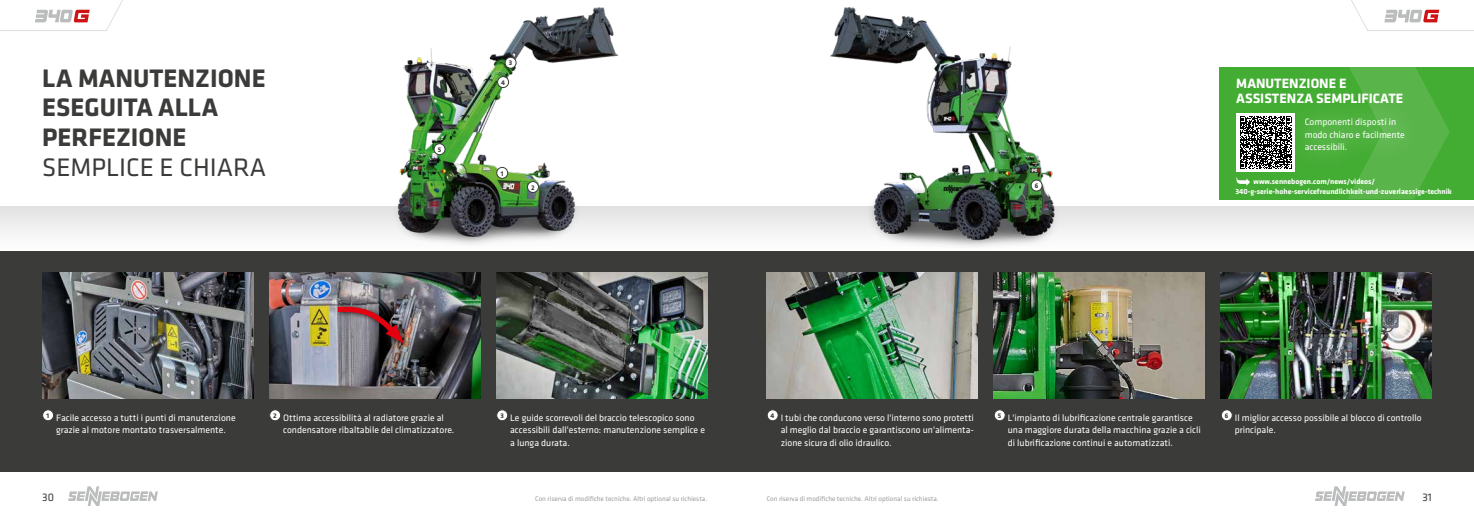
<style>
.page{position:relative;width:1474px;height:521px;background:#fff}
.page>*{position:absolute;margin:0;border:0;box-sizing:border-box;transform-origin:0 0}
.t1{font:700 26.25px/29.8px "Klavika Basic";color:#3b3b3a}
.t2{font:26.25px "Klavika Basic";color:#3b3b3a}
.t3{font:700 14px/15.3px "Klavika Basic";color:#fff}
.t4{font:11.38px "Klavika Basic";color:#3b3b3a}
.t5{font:9.62px/12.2px "Klavika Basic";color:#fff}
.t6{font:700 7.7px/9.8px "Klavika Basic";color:#fff}
.t7{font:7px "Klavika Basic";color:#9c9d9d}
.t8{font:700 7px "Klavika Basic";color:#3b3b3a}
</style>
<div class="page">
<svg style="left:68px;top:486px;width:90px;height:20px"></svg>
<svg style="left:1315px;top:486px;width:89px;height:20px"></svg>
<div style="left:0;top:206px;width:1473px;height:45px;background:linear-gradient(to bottom,#e1e1e2,#fff)"></div>
<div style="left:0;top:251px;width:1473px;height:220px;background:#3b3b3a"></div>
<img style="left:766px;top:272px;width:211px;height:127px">
<img style="left:496px;top:272px;width:211px;height:127px">
<img style="left:1220px;top:272px;width:211px;height:127px">
<img style="left:42px;top:272px;width:211px;height:126px">
<img style="left:269px;top:272px;width:211px;height:126px">
<div style="left:335px;top:304px;width:74px;height:45px;background:#000;opacity:.75"></div>
<svg style="left:333px;top:304px;width:71px;height:39px;background:#7f5a62"></svg>
<img style="left:993px;top:272px;width:211px;height:127px">
<img style="left:830px;top:7px;width:230px;height:244px">
<img style="left:391px;top:7px;width:227px;height:241px">
<div style="left:1219px;top:67px;width:254px;height:132px;background:#43ac32"></div>
<svg style="left:1348px;top:67px;width:101px;height:132px"></svg>
<div style="left:994px;top:410px;width:11px;height:11px;background:#fff;border-radius:50%"></div>
<div style="left:993px;top:409px;width:12px;height:12px;border:1px solid #3b3b3a;border-radius:50%"></div>
<div style="left:497px;top:410px;width:10px;height:11px;background:#fff;border-radius:50%"></div>
<div style="left:496px;top:409px;width:12px;height:12px;border:1px solid #3b3b3a;border-radius:50%"></div>
<div style="left:270px;top:410px;width:11px;height:11px;background:#fff;border-radius:50%"></div>
<div style="left:269px;top:409px;width:12px;height:12px;border:1px solid #3b3b3a;border-radius:50%"></div>
<div style="left:43px;top:410px;width:11px;height:11px;background:#fff;border-radius:50%"></div>
<div style="left:42px;top:409px;width:12px;height:12px;border:1px solid #3b3b3a;border-radius:50%"></div>
<div style="left:1284px;top:98px;width:139px;height:74px;background:#fff;opacity:.75"></div>
<div style="left:527px;top:182px;width:11px;height:10px;background:#fff;border-radius:50%"></div>
<div style="left:527px;top:181px;width:12px;height:12px;border:1px solid #3b3b3a;border-radius:50%"></div>
<div style="left:497px;top:167px;width:10px;height:11px;background:#fff;border-radius:50%"></div>
<div style="left:496px;top:167px;width:12px;height:12px;border:1px solid #3b3b3a;border-radius:50%"></div>
<div style="left:505px;top:57px;width:11px;height:11px;background:#fff;border-radius:50%"></div>
<div style="left:504px;top:57px;width:12px;height:12px;border:1px solid #3b3b3a;border-radius:50%"></div>
<div style="left:767px;top:410px;width:11px;height:11px;background:#fff;border-radius:50%"></div>
<div style="left:766px;top:409px;width:12px;height:12px;border:1px solid #3b3b3a;border-radius:50%"></div>
<div style="left:497px;top:77px;width:11px;height:11px;background:#fff;border-radius:50%"></div>
<div style="left:497px;top:76px;width:12px;height:12px;border:1px solid #3b3b3a;border-radius:50%"></div>
<svg style="left:1236px;top:177px;width:14px;height:9px"></svg>
<div style="left:434px;top:144px;width:11px;height:11px;background:#fff;border-radius:50%"></div>
<div style="left:433px;top:143px;width:12px;height:12px;border:1px solid #3b3b3a;border-radius:50%"></div>
<div style="left:1031px;top:180px;width:11px;height:11px;background:#fff;border-radius:50%"></div>
<div style="left:1030px;top:180px;width:12px;height:11px;border:1px solid #3b3b3a;border-radius:50%"></div>
<div style="left:1221px;top:410px;width:11px;height:11px;background:#fff;border-radius:50%"></div>
<div style="left:1220px;top:409px;width:12px;height:12px;border:1px solid #3b3b3a;border-radius:50%"></div>
<div style="left:1236px;top:113px;width:58px;height:59px;background:#fff"></div>
<svg style="left:1240px;top:117px;width:51px;height:52px"></svg>
<svg style="left:0;top:0;width:123px;height:31px"></svg>
<svg style="left:1351px;top:0;width:122px;height:31px"></svg>
<h1 class="t1" style="left:42px;top:62px;width:225px">LA MANUTENZIONE<br>ESEGUITA ALLA<br>PERFEZIONE</h1>
<h1 class="t2" style="left:42px;top:150px;width:225px">SEMPLICE E CHIARA</h1>
<p class="t8" style="left:438px;top:144px;width:5px">5</p>
<p class="t8" style="left:509px;top:58px;width:5px">3</p>
<p class="t8" style="left:501px;top:77px;width:5px">4</p>
<p class="t8" style="left:501px;top:168px;width:4px">1</p>
<p class="t8" style="left:531px;top:182px;width:5px">2</p>
<p class="t8" style="left:1034px;top:181px;width:5px">6</p>
<h2 class="t3" style="left:1236px;top:75px;width:168px">MANUTENZIONE E<br>ASSISTENZA SEMPLIFICATE</h2>
<p class="t5" style="left:1304px;top:116px;width:102px">Componenti disposti in modo chiaro e facilmente accessibili.</p>
<p class="t6" style="left:1235px;top:177px;width:218px;text-indent:18px">www.sennebogen.com/news/videos/<br>340-g-serie-hohe-servicefreundlichkeit-und-zuverlaessige-technik</p>
<p class="t5" style="left:47px;top:411px;width:190px;text-align:center"><sup>1</sup> Facile accesso a tutti i punti di manutenzione grazie al motore montato trasversalmente.</p>
<p class="t5" style="left:283px;top:411px;width:173px;text-indent:-10px"><sup>2</sup> Ottima accessibilità al radiatore grazie al condensatore ribaltabile del climatizzatore.</p>
<p class="t5" style="left:510px;top:411px;width:196px;text-indent:-10px"><sup>3</sup> Le guide scorrevoli del braccio telescopico sono accessibili dall'esterno: manutenzione semplice e a lunga durata.</p>
<p class="t5" style="left:780px;top:411px;width:195px;text-align:justify;text-indent:-10px"><sup>4</sup> I tubi che conducono verso l'interno sono protetti al meglio dal braccio e garantiscono un'alimenta&shy;zione sicura di olio idraulico.</p>
<p class="t5" style="left:1007px;top:411px;width:195px;text-indent:-10px"><sup>5</sup> L'impianto di lubrificazione centrale garantisce una maggiore durata della macchina grazie a cicli di lubrificazione continui e automatizzati.</p>
<p class="t5" style="left:1234px;top:411px;width:188px;text-indent:-10px"><sup>6</sup> Il miglior accesso possibile al blocco di controllo principale.</p>
<p class="t4" style="left:42px;top:490px;width:13px">30</p>
<p class="t7" style="left:535px;top:494px;width:173px">Con riserva di modifiche tecniche. Altri optional su richiesta.</p>
<p class="t7" style="left:766px;top:494px;width:173px">Con riserva di modifiche tecniche. Altri optional su richiesta.</p>
<p class="t4" style="left:1422px;top:490px;width:11px">31</p>
</div>
